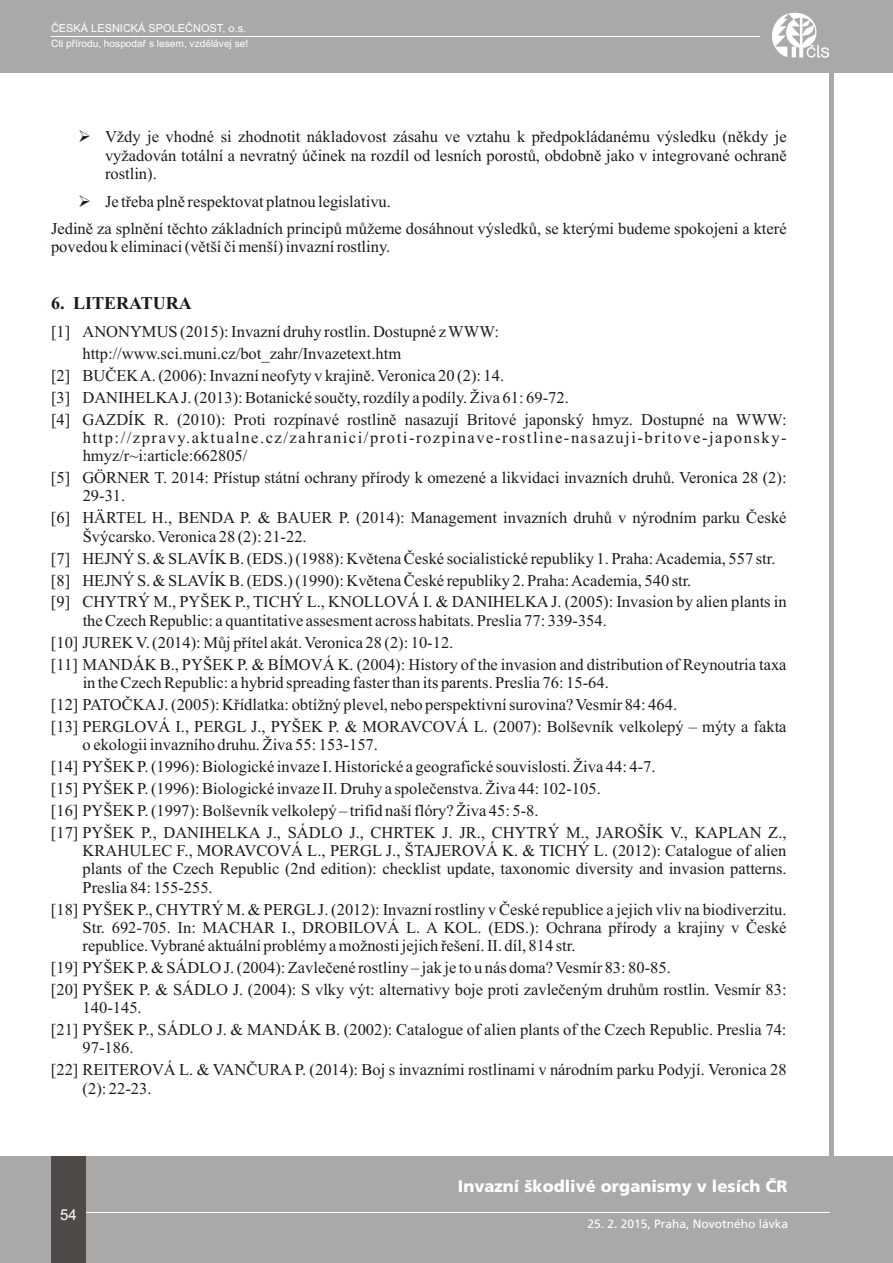
<style>
.page{position:relative;width:893px;height:1263px;background:#fff}
.page>*{position:absolute;margin:0;border:0;box-sizing:border-box;transform-origin:0 0}
.t1{font:700 18px "Times New Roman";color:#1f1a17}
.t2{font:16.5px/21.9px "Times New Roman";color:#1f1a17}
.t3{font:16.5px/18.3px "Times New Roman";letter-spacing:.095em;color:#1f1a17}
.t4{font:900 16.5px "Frutiger CE";letter-spacing:-3.03em;color:#fff}
.t5{font:15px "Arial";color:#fff}
.t6{font:12px "Frutiger CE";letter-spacing:-2.78em;color:#fff}
.t7{font:10.95px "Arial";color:#fff}
.t8{font:10.2px "Arial";color:#fff}
</style>
<div class="page">
<div style="left:0;top:0;width:893px;height:72px;background:#aba8a8"></div>
<div style="left:0;top:1157px;width:893px;height:106px;background:#aba8a8"></div>
<hr style="left:829px;top:25px;width:4px;height:1153px;background:#aba8a8">
<hr style="left:68px;top:1212px;width:761px;height:1px;background:#fff">
<div style="left:51px;top:1157px;width:34px;height:106px;background:#4d4a47"></div>
<hr style="left:51px;top:36px;width:709px;height:1px;background:#fff">
<svg style="left:772px;top:12px;width:57px;height:46px"></svg>
<p class="t7" style="left:51px;top:24px;width:197px">ČESKÁ LESNICKÁ SPOLEČNOST, o.s.</p>
<p class="t8" style="left:51px;top:40px;width:199px">Cti přírodu, hospodař s lesem, vzdělávej se!</p>
<p class="t2" style="left:105px;top:129px;width:683px;line-height:18.3px;text-align:justify;text-indent:-27px">➢Vždy je vhodné si zhodnotit nákladovost zásahu ve vztahu k předpokládanému výsledku (někdy je vyžadován totální a nevratný účinek na rozdíl od lesních porostů, obdobně jako v integrované ochraně rostlin).</p>
<p class="t2" style="left:51px;top:189px;width:737px;line-height:27.5px;text-indent:27px">➢Je třeba plně respektovat platnou legislativu.<br>Jedině za splnění těchto základních principů můžeme dosáhnout výsledků, se kterými budeme spokojeni a které</p>
<p class="t2" style="left:51px;top:237px;width:341px">povedou k eliminaci (větší či menší) invazní rostliny.</p>
<p class="t1" style="left:51px;top:297px;width:142px">6. LITERATURA</p>
<p class="t2" style="left:51px;top:322px;width:449px">[1] ANONYMUS (2015): Invazní druhy rostlin. Dostupné z WWW:</p>
<p class="t2" style="left:82px;top:344px;width:320px">http://www.sci.muni.cz/bot_zahr/Invazetext.htm</p>
<p class="t2" style="left:51px;top:366px;width:455px">[2] BUČEK A. (2006): Invazní neofyty v krajině. Veronica 20 (2): 14.</p>
<p class="t2" style="left:51px;top:388px;width:519px">[3] DANIHELKAJ. (2013): Botanické součty, rozdíly a podíly. Živa 61: 69-72.</p>
<p class="t2" style="left:51px;top:410px;width:737px">[4] GAZDÍK R. (2010): Proti rozpínavé rostlině nasazují Britové japonský hmyz. Dostupné na WWW:</p>
<p class="t3" style="left:83px;top:430px;width:705px">http://zpravy.aktualne.cz/zahranici/proti-rozpinave-rostline-nasazuji-britove-japonsky&shy;hmyz/r~i:article:662805/</p>
<p class="t2" style="left:83px;top:470px;width:705px;line-height:18.3px;text-indent:-32px">[5] GÖRNER T. 2014: Přístup státní ochrany přírody k omezené a likvidaci invazních druhů. Veronica 28 (2):<br>29-31.</p>
<p class="t2" style="left:83px;top:510px;width:705px;line-height:18.3px;text-indent:-32px">[6] HÄRTEL H., BENDA P. &amp; BAUER P. (2014): Management invazních druhů v nýrodním parku České<br>Švýcarsko. Veronica 28 (2): 21-22.</p>
<p class="t2" style="left:51px;top:549px;width:737px">[7] HEJNÝ S. &amp; SLAVÍK B. (EDS.) (1988): Květena České socialistické republiky 1. Praha: Academia, 557 str. [8] HEJNÝ S. &amp; SLAVÍK B. (EDS.) (1990): Květena České republiky 2. Praha: Academia, 540 str.<br>[9] CHYTRÝ M., PYŠEK P., TICHÝ L., KNOLLOVÁ I. &amp; DANIHELKAJ. (2005): Invasion by alien plants in</p>
<p class="t2" style="left:51px;top:611px;width:737px;text-indent:32px">the Czech Republic: a quantitative assesment across habitats. Preslia 77: 339-354.<br>[10] JUREK V. (2014): Můj přítel akát. Veronica 28 (2): 10-12.<br>[11] MANDÁK B., PYŠEK P. &amp; BÍMOVÁ K. (2004): History of the invasion and distribution of Reynoutria taxa</p>
<p class="t2" style="left:51px;top:673px;width:737px;text-indent:32px">in the Czech Republic: a hybrid spreading faster than its parents. Preslia 76: 15-64.<br>[12] PATOČKAJ. (2005): Křídlatka: obtížný plevel, nebo perspektivní surovina? Vesmír 84: 464.<br>[13] PERGLOVÁ I., PERGL J., PYŠEK P. &amp; MORAVCOVÁ L. (2007): Bolševník velkolepý – mýty a fakta</p>
<p class="t2" style="left:51px;top:735px;width:737px;text-indent:32px">o ekologii invazního druhu. Živa 55: 153-157.<br>[14] PYŠEK P. (1996): Biologické invaze I. Historické a geografické souvislosti. Živa 44: 4-7.<br>[15] PYŠEK P. (1996): Biologické invaze II. Druhy a společenstva. Živa 44: 102-105.<br>[16] PYŠEK P. (1997): Bolševník velkolepý – trifid naší flóry? Živa 45: 5-8.<br>[17] PYŠEK P., DANIHELKA J., SÁDLO J., CHRTEK J. JR., CHYTRÝ M., JAROŠÍK V., KAPLAN Z.,</p>
<p class="t2" style="left:83px;top:843px;width:705px;line-height:18.3px;text-align:justify">KRAHULEC F., MORAVCOVÁ L., PERGL J., ŠTAJEROVÁ K. &amp; TICHÝ L. (2012): Catalogue of alien plants of the Czech Republic (2nd edition): checklist update, taxonomic diversity and invasion patterns.<br>Preslia 84: 155-255.</p>
<p class="t2" style="left:83px;top:901px;width:705px;line-height:18.3px;text-align:justify;text-indent:-32px">[18] PYŠEK P., CHYTRÝ M. &amp; PERGLJ. (2012): Invazní rostliny v České republice a jejich vliv na biodiverzitu.<br>Str. 692-705. In: MACHAR I., DROBILOVÁ L. A KOL. (EDS.): Ochrana přírody a krajiny v České republice. Vybrané aktuální problémy a možnosti jejich řešení. II. díl, 814 str.</p>
<p class="t2" style="left:51px;top:958px;width:737px">[19] PYŠEK P. &amp; SÁDLO J. (2004): Zavlečené rostliny – jak je to u nás doma? Vesmír 83: 80-85.<br>[20] PYŠEK P. &amp; SÁDLO J. (2004): S vlky výt: alternativy boje proti zavlečeným druhům rostlin. Vesmír 83:</p>
<p class="t2" style="left:51px;top:998px;width:737px;text-indent:32px">140-145.<br>[21] PYŠEK P., SÁDLO J. &amp; MANDÁK B. (2002): Catalogue of alien plants of the Czech Republic. Preslia 74:</p>
<p class="t2" style="left:51px;top:1038px;width:737px;text-indent:32px">97-186.<br>[22] REITEROVÁ L. &amp; VANČURA P. (2014): Boj s invazními rostlinami v národním parku Podyjí. Veronica 28</p>
<p class="t2" style="left:83px;top:1079px;width:70px">(2): 22-23.</p>
<p class="t5" style="left:60px;top:1209px;width:18px">54</p>
<p class="t4" style="left:458px;top:1179px;width:386px">I nvazní škodl ivéorganismyvlesíchČR</p>
<p class="t6" style="left:587px;top:1219px;width:236px">25. 2. 2015, Praha, Novotnéholávka</p>
</div>
